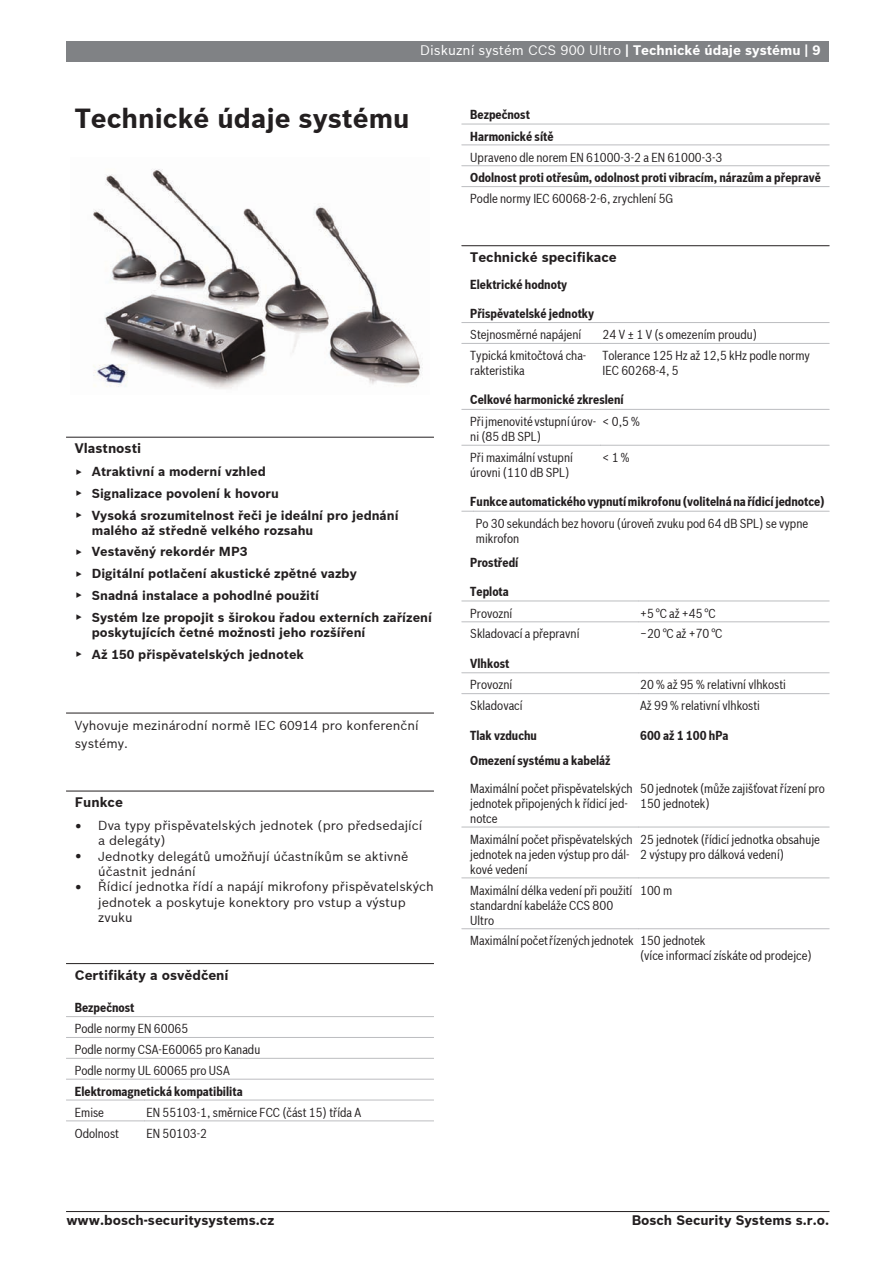
<style>
.page{position:relative;width:893px;height:1263px;background:#fff}
.page>*{position:absolute;margin:0;border:0;box-sizing:border-box;transform-origin:0 0}
.t1{font:700 27px "Bosch Sans";color:#231f20}
.t2{font:700 13.5px "Bosch Sans";color:#231f20}
.t3{font:13.5px "Bosch Sans";color:#fff}
.t4{font:12.75px/15px "Bosch Sans Cond";color:#231f20}
.t5{font:700 12.75px/21.8px "Bosch Sans";color:#231f20}
.t6{font:700 12.75px/21.6px "Bosch Sans Cond";color:#231f20}
.t7{font:12.75px/15.3px "Bosch Sans";color:#231f20}
.s1{font-weight:700}
.s2{font-family:"Arial Unicode MS";font-weight:400}
.s3{font-size:18px}
</style>
<div class="page">
<div style="left:66px;top:41px;width:763px;height:20px;background:#808285"></div>
<img style="left:93px;top:169px;width:330px;height:220px">
<hr style="left:66px;top:437px;width:368px;height:1px;background:#231f20">
<hr style="left:66px;top:713px;width:368px;height:1px;background:#231f20">
<hr style="left:66px;top:791px;width:368px;height:1px;background:#231f20">
<hr style="left:66px;top:963px;width:368px;height:1px;background:#231f20">
<hr style="left:66px;top:1016px;width:368px;height:1px;background:#bcbdc0">
<hr style="left:66px;top:1037px;width:368px;height:1px;background:#bcbdc0">
<hr style="left:66px;top:1058px;width:368px;height:1px;background:#bcbdc0">
<hr style="left:66px;top:1079px;width:368px;height:1px;background:#bcbdc0">
<hr style="left:66px;top:1100px;width:78px;height:1px;background:#bcbdc0">
<hr style="left:144px;top:1100px;width:290px;height:1px;background:#bcbdc0">
<hr style="left:66px;top:1120px;width:78px;height:1px;background:#bcbdc0">
<hr style="left:144px;top:1120px;width:290px;height:1px;background:#bcbdc0">
<hr style="left:462px;top:124px;width:367px;height:1px;background:#bcbdc0">
<hr style="left:462px;top:145px;width:367px;height:1px;background:#bcbdc0">
<hr style="left:462px;top:165px;width:367px;height:1px;background:#bcbdc0">
<hr style="left:462px;top:186px;width:367px;height:1px;background:#bcbdc0">
<hr style="left:462px;top:245px;width:367px;height:1px;background:#231f20">
<hr style="left:462px;top:322px;width:138px;height:1px;background:#bcbdc0">
<hr style="left:600px;top:322px;width:229px;height:1px;background:#bcbdc0">
<hr style="left:462px;top:343px;width:138px;height:1px;background:#bcbdc0">
<hr style="left:600px;top:343px;width:229px;height:1px;background:#bcbdc0">
<hr style="left:462px;top:409px;width:138px;height:1px;background:#bcbdc0">
<hr style="left:600px;top:409px;width:229px;height:1px;background:#bcbdc0">
<hr style="left:462px;top:445px;width:138px;height:1px;background:#bcbdc0">
<hr style="left:600px;top:445px;width:229px;height:1px;background:#bcbdc0">
<svg style="left:462px;top:511px;width:12px;height:1px"></svg>
<hr style="left:474px;top:511px;width:355px;height:1px;background:#bcbdc0">
<hr style="left:462px;top:601px;width:176px;height:1px;background:#bcbdc0">
<hr style="left:638px;top:601px;width:191px;height:1px;background:#bcbdc0">
<hr style="left:462px;top:621px;width:176px;height:1px;background:#bcbdc0">
<hr style="left:638px;top:621px;width:191px;height:1px;background:#bcbdc0">
<hr style="left:462px;top:672px;width:176px;height:1px;background:#bcbdc0">
<hr style="left:638px;top:672px;width:191px;height:1px;background:#bcbdc0">
<hr style="left:462px;top:693px;width:176px;height:1px;background:#bcbdc0">
<hr style="left:638px;top:693px;width:191px;height:1px;background:#bcbdc0">
<hr style="left:462px;top:827px;width:176px;height:1px;background:#bcbdc0">
<hr style="left:638px;top:827px;width:191px;height:1px;background:#bcbdc0">
<hr style="left:462px;top:877px;width:176px;height:1px;background:#bcbdc0">
<hr style="left:638px;top:877px;width:191px;height:1px;background:#bcbdc0">
<hr style="left:462px;top:928px;width:176px;height:1px;background:#bcbdc0">
<hr style="left:638px;top:928px;width:191px;height:1px;background:#bcbdc0">
<hr style="left:66px;top:1211px;width:382px;height:1px;background:#231f20">
<hr style="left:448px;top:1211px;width:381px;height:1px;background:#231f20">
<p class="t3" style="left:420px;top:42px;width:402px">Diskuzní systém CCS 900 Ultro <span class="s1">| Technické údaje systému | 9</span></p>
<h1 class="t1" style="left:75px;top:101px;width:336px">Technické údaje systému</h1>
<p class="t6" style="left:470px;top:104px;width:85px">Bezpečnost<br>Harmonické sítě</p>
<p class="t4" style="left:470px;top:150px;width:254px">Upraveno dle norem EN 61000-3-2 a EN 61000-3-3</p>
<p class="t6" style="left:470px;top:167px;width:352px">Odolnost proti otřesům, odolnost proti vibracím, nárazům a přepravě</p>
<p class="t4" style="left:470px;top:191px;width:204px">Podle normy IEC 60068-2-6, zrychlení 5G</p>
<p class="t2" style="left:75px;top:440px;width:68px">Vlastnosti</p>
<p class="t5" style="left:75px;top:461px;width:325px"><span class="s2">▶</span> Atraktivní a moderní vzhled<br><span class="s2">▶</span> Signalizace povolení k hovoru<br><span class="s2">▶</span> Vysoká srozumitelnost řeči je ideální pro jednání</p>
<p class="t5" style="left:75px;top:519px;width:358px;text-indent:17px">malého až středně velkého rozsahu<br><span class="s2">▶</span> Vestavěný rekordér MP3<br><span class="s2">▶</span> Digitální potlačení akustické zpětné vazby<br><span class="s2">▶</span> Snadná instalace a pohodlné použití<br><span class="s2">▶</span> Systém lze propojit s širokou řadou externích zařízení</p>
<p class="t5" style="left:75px;top:621px;width:292px;text-indent:17px">poskytujících četné možnosti jeho rozšíření <span class="s2">▶</span> Až 150 přispěvatelských jednotek</p>
<p class="t7" style="left:75px;top:716px;width:345px;line-height:18px">Vyhovuje mezinárodní normě IEC 60914 pro konferenční systémy.</p>
<p class="t2" style="left:75px;top:794px;width:50px">Funkce</p>
<p class="t7" style="left:98px;top:818px;width:326px;text-indent:-23px"><span class="s3">•</span> Dva typy přispěvatelských jednotek (pro předsedající a delegáty)</p>
<p class="t7" style="left:98px;top:848px;width:312px;text-indent:-23px"><span class="s3">•</span> Jednotky delegátů umožňují účastníkům se aktivně účastnit jednání</p>
<p class="t7" style="left:98px;top:879px;width:337px;text-indent:-23px"><span class="s3">•</span> Řídicí jednotka řídí a napájí mikrofony přispěvatelských jednotek a poskytuje konektory pro vstup a výstup zvuku</p>
<p class="t2" style="left:75px;top:966px;width:155px">Certifikáty a osvědčení</p>
<p class="t6" style="left:75px;top:996px;width:61px">Bezpečnost</p>
<p class="t4" style="left:75px;top:1018px;width:187px;line-height:20.9px">Podle normy EN 60065<br>Podle normy CSA-E60065 pro Kanadu<br>Podle normy UL 60065 pro USA</p>
<p class="t6" style="left:75px;top:1080px;width:169px">Elektromagnetická kompatibilita</p>
<p class="t4" style="left:75px;top:1105px;width:31px">Emise</p>
<p class="t4" style="left:146px;top:1105px;width:216px">EN 55103-1, směrnice FCC (část 15) třída A</p>
<p class="t4" style="left:75px;top:1125px;width:46px">Odolnost</p>
<p class="t4" style="left:146px;top:1125px;width:62px">EN 50103-2</p>
<p class="t2" style="left:470px;top:249px;width:148px">Technické specifikace</p>
<p class="t6" style="left:470px;top:274px;width:98px">Elektrické hodnoty</p>
<p class="t6" style="left:470px;top:302px;width:125px">Přispěvatelské jednotky</p>
<p class="t4" style="left:470px;top:327px;width:112px">Stejnosměrné napájení</p>
<p class="t4" style="left:603px;top:327px;width:156px">24 V ± 1 V (s omezením proudu)</p>
<p class="t4" style="left:470px;top:348px;width:118px">Typická kmitočtová cha&shy;rakteristika</p>
<p class="t4" style="left:603px;top:348px;width:209px">Tolerance 125 Hz až 12,5 kHz podle normy<br>IEC 60268-4, 5</p>
<p class="t6" style="left:470px;top:389px;width:155px">Celkové harmonické zkreslení</p>
<p class="t4" style="left:470px;top:414px;width:127px">Při jmenovité vstupní úrov&shy;ni (85 dB SPL)</p>
<p class="t4" style="left:603px;top:414px;width:39px">&lt; 0,5 %</p>
<p class="t4" style="left:470px;top:450px;width:104px">Při maximální vstupní úrovni (110 dB SPL)</p>
<p class="t4" style="left:603px;top:450px;width:29px">&lt; 1 %</p>
<p class="t6" style="left:470px;top:491px;width:356px">Funkce automatického vypnutí mikrofonu (volitelná na řídicí jednotce)</p>
<p class="t4" style="left:476px;top:516px;width:334px">Po 30 sekundách bez hovoru (úroveň zvuku pod 64 dB SPL) se vypne mikrofon</p>
<p class="t6" style="left:470px;top:552px;width:50px">Prostředí</p>
<p class="t6" style="left:470px;top:581px;width:40px">Teplota</p>
<p class="t4" style="left:470px;top:606px;width:44px">Provozní</p>
<p class="t4" style="left:640px;top:606px;width:77px">+5 °C až +45 °C</p>
<p class="t4" style="left:470px;top:626px;width:111px">Skladovací a přepravní</p>
<p class="t4" style="left:640px;top:626px;width:84px">−20 °C až +70 °C</p>
<p class="t6" style="left:470px;top:652px;width:41px">Vlhkost</p>
<p class="t4" style="left:470px;top:677px;width:44px">Provozní</p>
<p class="t4" style="left:640px;top:677px;width:147px">20 % až 95 % relativní vlhkosti</p>
<p class="t4" style="left:470px;top:698px;width:54px">Skladovací</p>
<p class="t4" style="left:640px;top:698px;width:121px">Až 99 % relativní vlhkosti</p>
<p class="t6" style="left:470px;top:724px;width:68px">Tlak vzduchu</p>
<p class="t6" style="left:640px;top:724px;width:90px">600 až 1 100 hPa</p>
<p class="t6" style="left:470px;top:750px;width:142px">Omezení systému a kabeláž</p>
<p class="t4" style="left:470px;top:781px;width:164px">Maximální počet přispěvatelských jednotek připojených k řídicí jed&shy;notce</p>
<p class="t4" style="left:640px;top:781px;width:186px">50 jednotek (může zajišťovat řízení pro<br>150 jednotek)</p>
<p class="t4" style="left:470px;top:832px;width:164px">Maximální počet přispěvatelských jednotek na jeden výstup pro dál&shy;kové vedení</p>
<p class="t4" style="left:640px;top:832px;width:181px">25 jednotek (řídicí jednotka obsahuje<br>2 výstupy pro dálková vedení)</p>
<p class="t4" style="left:470px;top:882px;width:164px">Maximální délka vedení při použití standardní kabeláže CCS 800<br>Ultro</p>
<p class="t4" style="left:640px;top:882px;width:34px">100 m</p>
<p class="t4" style="left:640px;top:933px;width:173px;text-indent:-170px">Maximální počet řízených jednotek 150 jednotek<br>(více informací získáte od prodejce)</p>
<p class="t2" style="left:66px;top:1211px;width:209px">www.bosch-securitysystems.cz</p>
<p class="t2" style="left:632px;top:1211px;width:199px">Bosch Security Systems s.r.o.</p>
</div>
